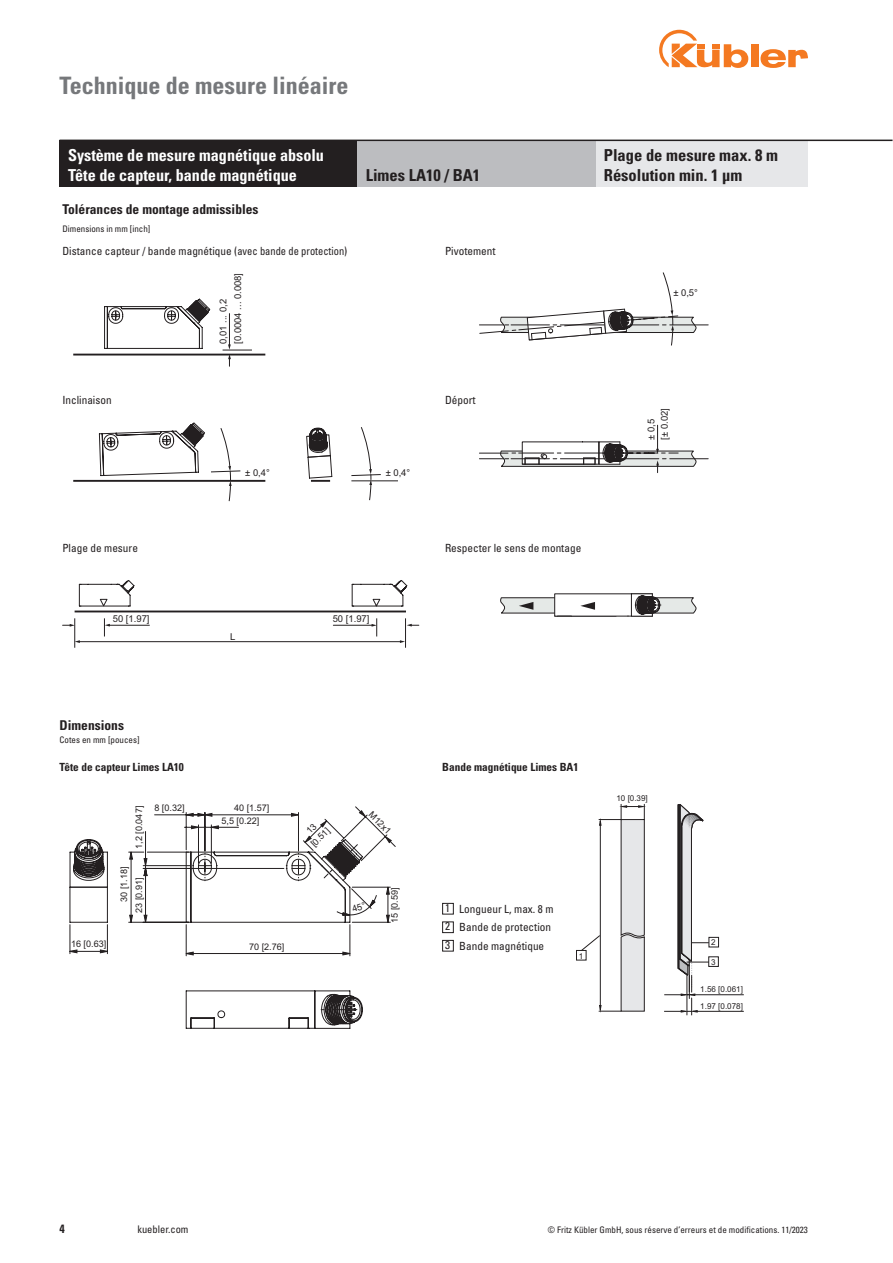
<style>
.page{position:relative;width:893px;height:1263px;background:#fff}
.page>*{position:absolute;margin:0;border:0;box-sizing:border-box;transform-origin:0 0}
.t1{font:700 condensed 24px "Univers LT Std";color:#76787b}
.t2{font:700 condensed 16.5px/19.8px "Univers LT Std";color:#fff}
.t3{font:700 condensed 16.5px/19.8px "Univers LT Std";color:#231f20}
.t4{font:700 condensed 13.5px "Univers LT Std";color:#231f20}
.t5{font:700 condensed 12px "Univers LT Std";color:#231f20}
.t6{font:condensed 11.25px/18.5px "Univers LT Std";color:#231f20}
.t7{font:700 condensed 11.25px "Univers LT Std";color:#231f20}
.t8{font:condensed 10.5px "Univers LT Std";color:#231f20}
.t9{font:9.45px/14.9px "Arial";color:#231f20}
.t10{font:9.15px/13.5px "Arial";color:#231f20}
.t11{font:condensed 9px "Univers LT Std";color:#231f20}
.t12{font:8.1px/16.6px "Arial";color:#231f20}
</style>
<div class="page">
<div style="left:751px;top:44px;width:7px;height:23px;background:#f47921"></div>
<svg style="left:760px;top:49px;width:48px;height:19px"></svg>
<svg style="left:659px;top:30px;width:89px;height:38px"></svg>
<hr style="left:229px;top:314px;width:1px;height:31px;background:#231f20">
<hr style="left:109px;top:625px;width:40px;height:1px;background:#231f20">
<hr style="left:79px;top:641px;width:322px;height:1px;background:#231f20">
<svg style="left:75px;top:640px;width:5px;height:3px"></svg>
<svg style="left:63px;top:624px;width:11px;height:3px"></svg>
<hr style="left:333px;top:625px;width:39px;height:1px;background:#231f20">
<svg style="left:407px;top:624px;width:12px;height:2px"></svg>
<hr style="left:73px;top:354px;width:192px;height:1px;background:#231f20">
<svg style="left:223px;top:344px;width:29px;height:22px"></svg>
<hr style="left:73px;top:480px;width:192px;height:2px;background:#231f20">
<svg style="left:104px;top:298px;width:107px;height:51px"></svg>
<hr style="left:75px;top:610px;width:331px;height:2px;background:#231f20">
<hr style="left:74px;top:618px;width:1px;height:30px;background:#231f20">
<svg style="left:104px;top:618px;width:6px;height:18px"></svg>
<svg style="left:372px;top:618px;width:5px;height:18px"></svg>
<hr style="left:405px;top:618px;width:1px;height:30px;background:#231f20">
<svg style="left:479px;top:272px;width:229px;height:201px"></svg>
<svg style="left:500px;top:593px;width:196px;height:24px"></svg>
<svg style="left:79px;top:422px;width:319px;height:185px"></svg>
<svg style="left:185px;top:955px;width:178px;height:74px"></svg>
<hr style="left:691px;top:994px;width:53px;height:1px;background:#231f20">
<hr style="left:693px;top:1011px;width:51px;height:1px;background:#231f20">
<svg style="left:664px;top:804px;width:44px;height:211px"></svg>
<svg style="left:581px;top:804px;width:64px;height:208px"></svg>
<div style="left:576px;top:950px;width:10px;height:10px;border:1px solid #231f20"></div>
<div style="left:709px;top:937px;width:10px;height:10px;border:1px solid #231f20"></div>
<div style="left:708px;top:956px;width:11px;height:11px;border:1px solid #231f20"></div>
<div style="left:595px;top:140px;width:213px;height:47px;background:#e6e7e9"></div>
<div style="left:60px;top:140px;width:297px;height:47px;background:#231f20"></div>
<div style="left:357px;top:140px;width:238px;height:47px;background:#bcbdc0"></div>
<div style="left:442px;top:903px;width:12px;height:11px;border:1px solid #231f20"></div>
<div style="left:442px;top:921px;width:12px;height:12px;border:1px solid #231f20"></div>
<div style="left:442px;top:940px;width:12px;height:11px;border:1px solid #231f20"></div>
<hr style="left:60px;top:140px;width:832px;height:1px;background:#231f20">
<svg style="left:69px;top:811px;width:322px;height:144px"></svg>
<h1 class="t1" style="left:60px;top:71px;width:290px">Technique de mesure linéaire</h1>
<h2 class="t2" style="left:68px;top:145px;width:257px">Système de mesure magnétique absolu<br>Tête de capteur, bande magnétique</h2>
<h2 class="t3" style="left:366px;top:165px;width:116px">Limes LA10 / BA1</h2>
<p class="t4" style="left:62px;top:201px;width:198px">Tolérances de montage admissibles</p>
<p class="t11" style="left:62px;top:223px;width:89px">Dimensions in mm [inch]</p>
<p class="t6" style="left:62px;top:241px;width:287px">Distance capteur / bande magnétique (avec bande de protection)</p>
<p class="t6" style="left:445px;top:241px;width:52px">Pivotement</p>
<p class="t6" style="left:62px;top:390px;width:51px">Inclinaison</p>
<p class="t9" style="left:216px;top:344px;width:72px;rotate:-90deg">0,01 ... 0,2 [0.0004 ... 0.008]</p>
<p class="t9" style="left:245px;top:465px;width:26px">± 0,4°</p>
<p class="t9" style="left:386px;top:465px;width:26px">± 0,4°</p>
<p class="t6" style="left:445px;top:390px;width:32px">Déport</p>
<h2 class="t3" style="left:604px;top:145px;width:176px">Plage de mesure max. 8 m<br>Résolution min. 1 μm</h2>
<p class="t9" style="left:673px;top:286px;width:26px">± 0,5°</p>
<p class="t9" style="left:644px;top:440px;width:33px;line-height:13.5px;rotate:-90deg">± 0,5<br>[± 0.02]</p>
<p class="t6" style="left:62px;top:539px;width:77px">Plage de mesure</p>
<p class="t9" style="left:113px;top:612px;width:38px">50 [1.97]</p>
<p class="t9" style="left:333px;top:612px;width:38px">50 [1.97]</p>
<p class="t9" style="left:230px;top:629px;width:7px">L</p>
<p class="t6" style="left:445px;top:539px;width:138px">Respecter le sens de montage</p>
<p class="t4" style="left:60px;top:717px;width:66px">Dimensions</p>
<p class="t11" style="left:60px;top:734px;width:81px">Cotes en mm [pouces]</p>
<p class="t7" style="left:60px;top:760px;width:126px">Tête de capteur Limes LA10</p>
<p class="t7" style="left:442px;top:760px;width:138px">Bande magnétique Limes BA1</p>
<p class="t10" style="left:71px;top:937px;width:37px">16 [0.63]</p>
<p class="t10" style="left:132px;top:849px;width:44px;rotate:-90deg">1,2 [0.047]</p>
<p class="t10" style="left:117px;top:902px;width:37px;rotate:-90deg">30 [1.18]</p>
<p class="t10" style="left:132px;top:913px;width:37px;rotate:-90deg">23 [0.91]</p>
<p class="t10" style="left:154px;top:801px;width:32px">8 [0.32]</p>
<p class="t10" style="left:222px;top:801px;width:49px;text-indent:13px">40 [1.57]<br>5,5 [0.22]</p>
<p class="t10" style="left:299px;top:832px;width:24px;line-height:12.5px;text-align:center;rotate:-45deg">13 [0.51]</p>
<p class="t10" style="left:249px;top:940px;width:37px">70 [2.76]</p>
<p class="t10" style="left:375px;top:808px;width:29px;rotate:45deg">M12x1</p>
<p class="t10" style="left:388px;top:923px;width:37px;rotate:-90deg">15 [0.59]</p>
<p class="t6" style="left:445px;top:899px;width:110px">1 Longueur L, max. 8 m<br>2 Bande de protection<br>3 Bande magnétique</p>
<p class="t12" style="left:579px;top:947px;width:6px">1</p>
<p class="t12" style="left:616px;top:790px;width:33px">10 [0.39]</p>
<p class="t12" style="left:711px;top:934px;width:6px">2</p>
<p class="t12" style="left:711px;top:954px;width:6px">3</p>
<p class="t12" style="left:700px;top:981px;width:44px">1.56 [0.061]<br>1.97 [0.078]</p>
<p class="t5" style="left:60px;top:1221px;width:7px">4</p>
<p class="t8" style="left:137px;top:1223px;width:53px">kuebler.com</p>
<p class="t11" style="left:548px;top:1224px;width:262px">© Fritz Kübler GmbH, sous réserve d’erreurs et de modifications. 11/2023</p>
</div>
